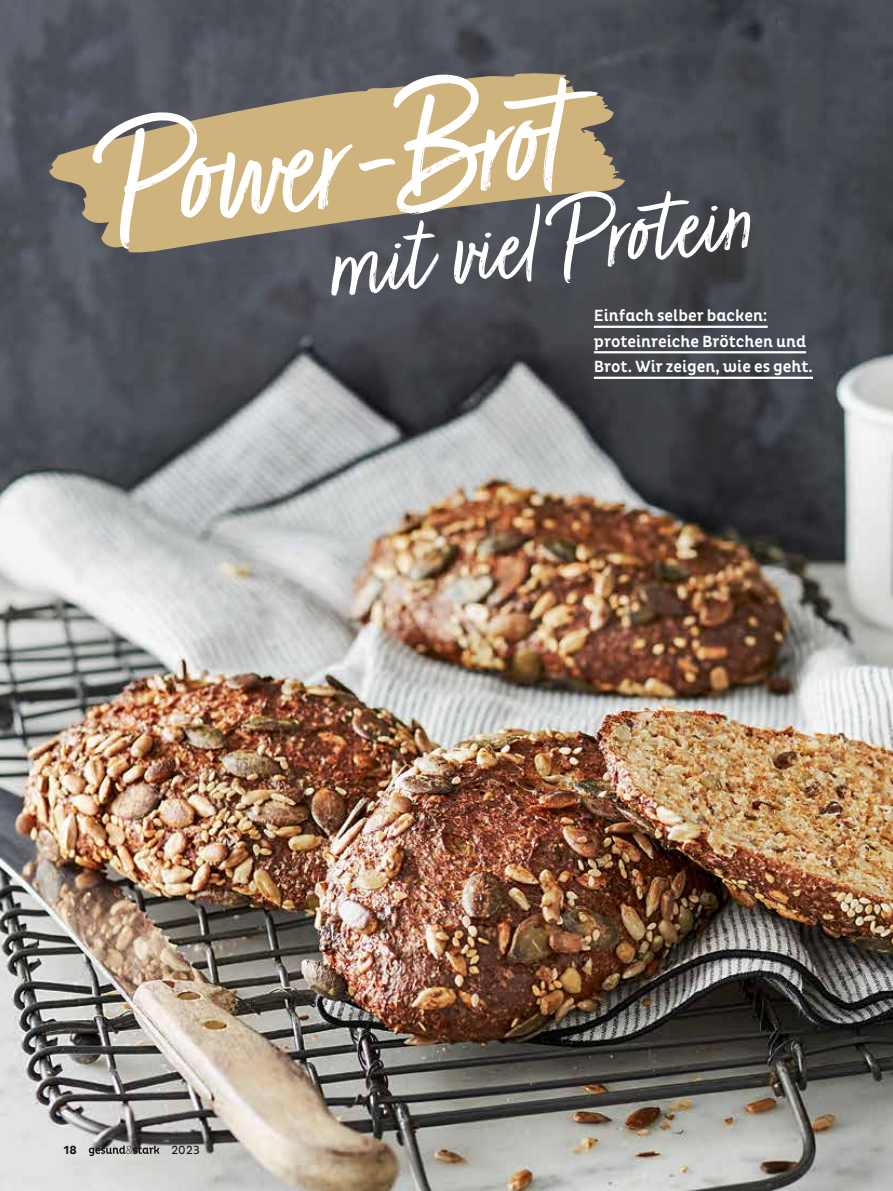
<style>
.page{position:relative;width:893px;height:1191px;background:#fff}
.page>*{position:absolute;margin:0;border:0;box-sizing:border-box;transform-origin:0 0}
.t1{font:178.65px "Turbinado Light Pro";color:#fff}
.t2{font:120.6px "Turbinado Light Pro";color:#fff}
.t3{font:500 16.5px/25.5px "Pluto B Bn Cond";color:#fff}
.t4{font:12px "Pluto B Bn Cond";letter-spacing:.015em;color:#12120d}
.t5{font:700 12px "Pluto B Bn Cond";color:#12120d}
</style>
<div class="page">
<img style="left:0;top:0;width:893px;height:1191px">
<hr style="left:594px;top:326px;width:174px;height:2px;background:#fff">
<hr style="left:594px;top:351px;width:212px;height:2px;background:#fff">
<hr style="left:594px;top:377px;width:219px;height:2px;background:#fff">
<svg style="left:48px;top:72px;width:577px;height:182px;background:#9e8e70"></svg>
<svg style="left:89px;top:1143px;width:70px;height:13px"></svg>
<h1 class="t1" style="left:91px;top:91px;width:468px;rotate:-7deg">Power-Brot</h1>
<h2 class="t2" style="left:319px;top:203px;width:428px;rotate:-7deg">mit viel Protein</h2>
<p class="t5" style="left:64px;top:1141px;width:15px">18</p>
<p class="t4" style="left:157px;top:1141px;width:43px">4/2022</p>
<p class="t5" style="left:64px;top:1142px;width:15px">18</p>
<p class="t4" style="left:171px;top:1142px;width:30px">2023</p>
<p class="t3" style="left:594px;top:303px;width:221px">Einfach selber backen: proteinreiche Brötchen und<br>Brot. Wir zeigen, wie es geht.</p>
</div>
